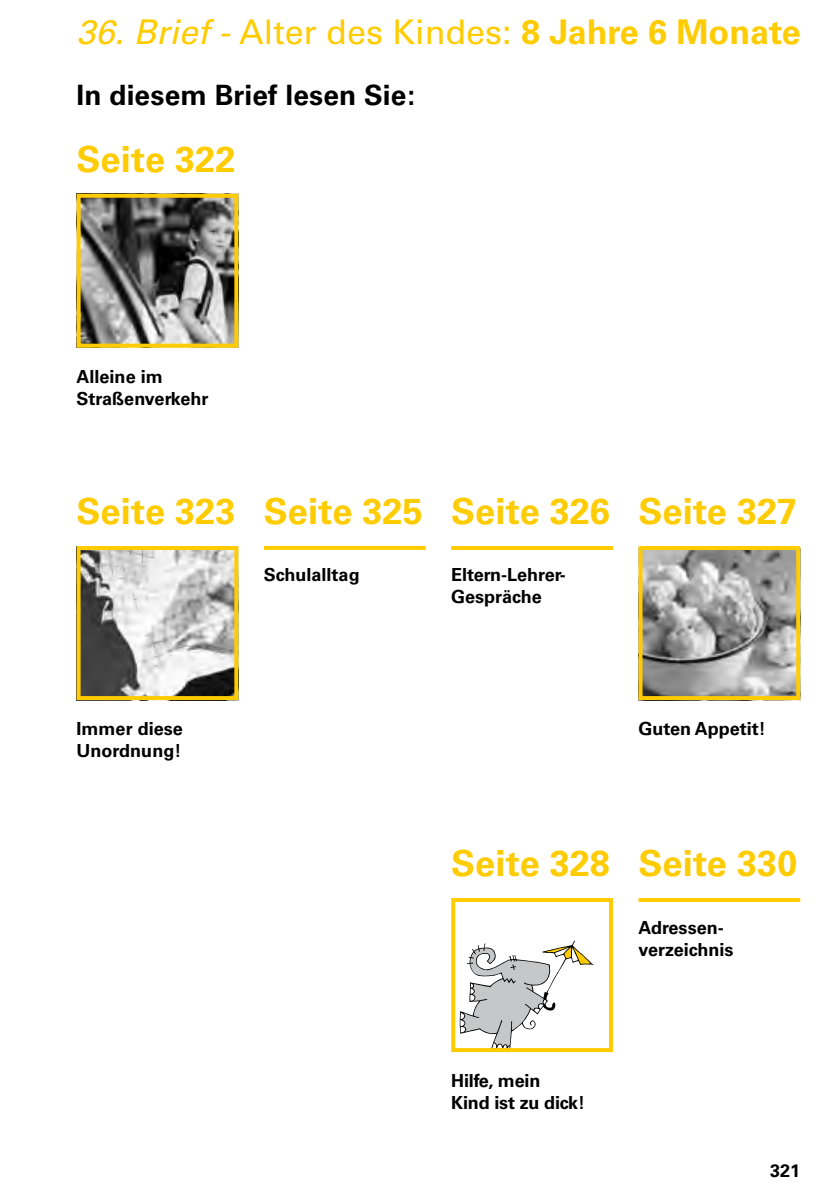
<style>
.page{position:relative;width:840px;height:1191px;background:#fff}
.page>*{position:absolute;margin:0;border:0;box-sizing:border-box;transform-origin:0 0}
.t1{font:700 36px "Univers";color:#fecc00}
.t2{font:34px "Univers";color:#fecc00}
.t3{font:700 28px "Univers";letter-spacing:.005em;color:#000}
.t4{font:700 18px/22px "Univers";color:#000}
.s1{font-style:italic}
.s2{font-weight:700}
</style>
<div class="page">
<svg style="left:264px;top:546px;width:161px;height:4px"></svg>
<hr style="left:451px;top:546px;width:161px;height:4px;background:#fecc00">
<hr style="left:638px;top:898px;width:161px;height:4px;background:#fecc00">
<img style="left:82px;top:199px;width:151px;height:144px">
<div style="left:77px;top:194px;width:161px;height:154px;border:4px solid #fecc00"></div>
<img style="left:82px;top:551px;width:151px;height:144px">
<div style="left:77px;top:546px;width:161px;height:154px;border:4px solid #fecc00"></div>
<img style="left:643px;top:551px;width:151px;height:144px">
<div style="left:638px;top:546px;width:161px;height:154px;border:4px solid #fecc00"></div>
<svg style="left:459px;top:940px;width:134px;height:107px"></svg>
<div style="left:451px;top:898px;width:161px;height:154px;border:4px solid #fecc00"></div>
<h1 class="t2" style="left:77px;top:12px;width:725px"><span class="s1">36. Brief -</span> Alter des Kindes: <span class="s2">8 Jahre 6 Monate</span></h1>
<h2 class="t3" style="left:77px;top:78px;width:340px">In diesem Brief lesen Sie:</h2>
<h3 class="t1" style="left:77px;top:138px;width:160px">Seite 322</h3>
<p class="t4" style="left:77px;top:366px;width:133px">Alleine im<br>Straßenverkehr</p>
<h3 class="t1" style="left:77px;top:490px;width:160px">Seite 323</h3>
<h3 class="t1" style="left:264px;top:490px;width:160px">Seite 325</h3>
<p class="t4" style="left:264px;top:564px;width:97px">Schulalltag</p>
<h3 class="t1" style="left:451px;top:490px;width:160px">Seite 326</h3>
<p class="t4" style="left:451px;top:564px;width:116px">Eltern-Lehrer-<br>Gespräche</p>
<h3 class="t1" style="left:638px;top:490px;width:160px">Seite 327</h3>
<p class="t4" style="left:77px;top:718px;width:108px">Immer diese<br>Unordnung!</p>
<p class="t4" style="left:638px;top:718px;width:129px">Guten Appetit!</p>
<h3 class="t1" style="left:451px;top:842px;width:160px">Seite 328</h3>
<h3 class="t1" style="left:638px;top:842px;width:160px">Seite 330</h3>
<p class="t4" style="left:638px;top:916px;width:96px">Adressen&shy;verzeichnis</p>
<p class="t4" style="left:451px;top:1070px;width:135px">Hilfe, mein<br>Kind ist zu dick!</p>
<p class="t4" style="left:769px;top:1159px;width:32px">321</p>
</div>
